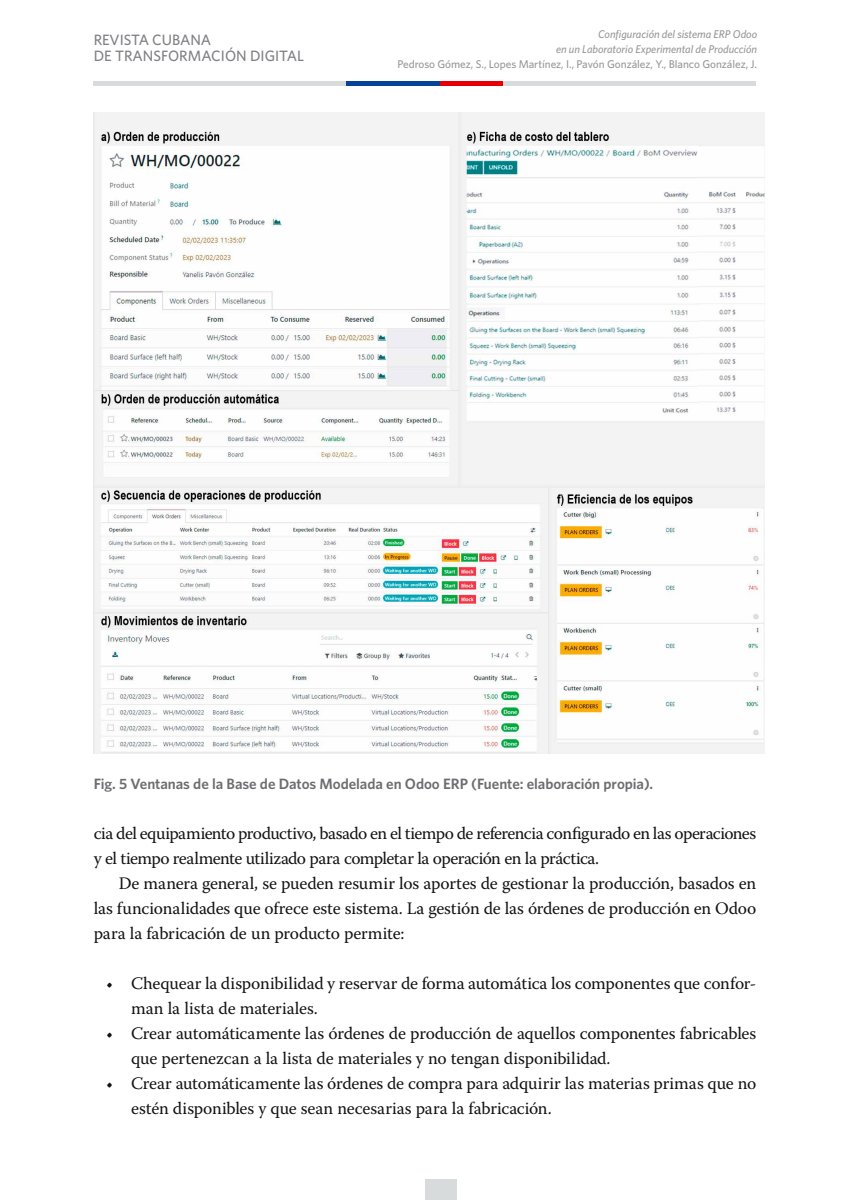
<style>
.page{position:relative;width:850px;height:1200px;background:#fff}
.page>*{position:absolute;margin:0;border:0;box-sizing:border-box;transform-origin:0 0}
.t1{font:17.5px/25px "Warnock Pro";letter-spacing:-.015em;color:#131313}
.t2{font:17.5px/25px "Warnock Pro";letter-spacing:-.035em;color:#131313}
.t3{font:600 15px "Whitney";letter-spacing:-.005em;color:#6d6c70}
.t4{font:500 15px/16.2px "Whitney";color:#818084}
.t5{font:italic 500 11.25px/15px "Whitney";letter-spacing:-.005em;color:#98989c;text-align:right}
.t6{font:500 11.25px "Whitney";letter-spacing:-.005em;color:#98989c}
</style>
<div class="page">
<div style="left:94px;top:81px;width:662px;height:5px;background:#d8dbdc"></div>
<div style="left:425px;top:1179px;width:31px;height:21px;background:#d8dbdc"></div>
<div style="left:409px;top:81px;width:32px;height:5px;background:#064398"></div>
<div style="left:378px;top:81px;width:31px;height:5px;background:#064398"></div>
<div style="left:472px;top:81px;width:31px;height:5px;background:#e60005"></div>
<div style="left:347px;top:81px;width:31px;height:5px;background:#064398"></div>
<div style="left:441px;top:81px;width:31px;height:5px;background:#e60005"></div>
<img style="left:94px;top:112px;width:670px;height:641px">
<p class="t4" style="left:94px;top:31px;width:212px">revista cubana<br>de transformación digital</p>
<p class="t5" style="left:556px;top:27px;width:203px">Configuración del sistema erp Odoo<br>en un Laboratorio Experimental de Producción</p>
<p class="t6" style="left:398px;top:58px;width:361px">Pedroso Gómez, S., Lopes Martínez, I ., Pavón González, Y., Blanco González, J.</p>
<p class="t3" style="left:94px;top:774px;width:561px">Fig. 5 Ventanas de la Base de Datos Modelada en Odoo ERP (Fuente: elaboración propia).</p>
<p class="t2" style="left:94px;top:820px;width:664px">cia del equipamiento productivo, basado en el tiempo de referencia configurado en las operaciones y el tiempo realmente utilizado para completar la operación en la práctica.</p>
<p class="t1" style="left:94px;top:870px;width:664px;text-align:justify;text-indent:25px">De manera general, se pueden resumir los aportes de gestionar la producción, basados en las funcionalidades que ofrece este sistema. La gestión de las órdenes de producción en Odoo para la fabricación de un producto permite:</p>
<p class="t1" style="left:131px;top:970px;width:627px;text-indent:-25px">• Chequear la disponibilidad y reservar de forma automática los componentes que confor&shy;man la lista de materiales.</p>
<p class="t1" style="left:131px;top:1020px;width:627px;text-indent:-25px">• Crear automáticamente las órdenes de producción de aquellos componentes fabricables que pertenezcan a la lista de materiales y no tengan disponibilidad.</p>
<p class="t1" style="left:131px;top:1070px;width:627px;text-indent:-25px">• Crear automáticamente las órdenes de compra para adquirir las materias primas que no estén disponibles y que sean necesarias para la fabricación.</p>
</div>
